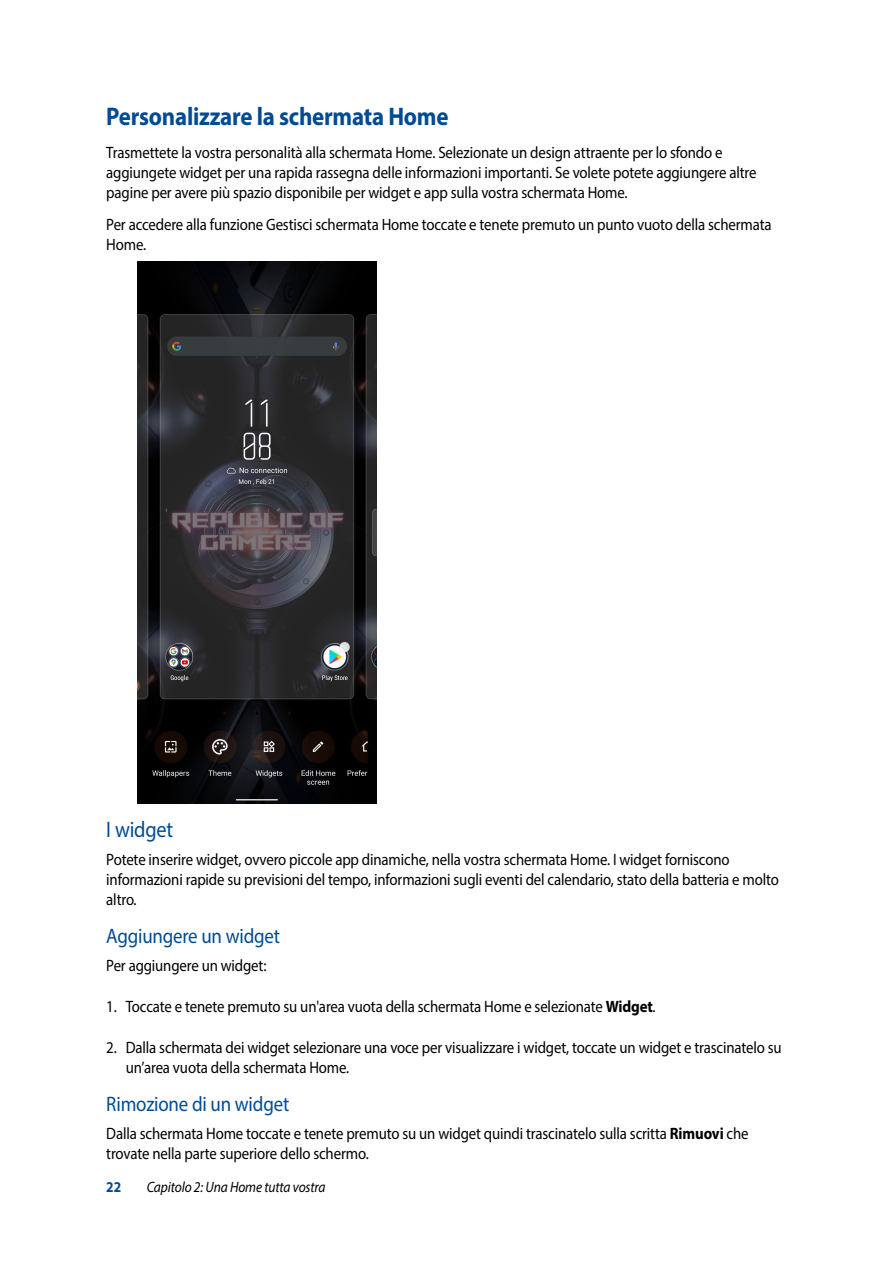
<style>
.page{position:relative;width:893px;height:1263px;background:#fff}
.page>*{position:absolute;margin:0;border:0;box-sizing:border-box;transform-origin:0 0}
.t1{font:700 25.5px "Myriad Pro";letter-spacing:-.01em;color:#004b93;scale:.9 1}
.t2{font:22.5px "Myriad Pro";letter-spacing:-.01em;color:#004b93;scale:.9 1}
.t3{font:21px "Myriad Pro";letter-spacing:-.01em;color:#004b93;scale:.9 1}
.t4{font:16.5px/19.8px "Myriad Pro";letter-spacing:-.01em;color:#000;scale:.9 1}
.t5{font:italic 15px "Myriad Pro";letter-spacing:-.01em;color:#000;scale:.9 1}
.t6{font:700 15px "Myriad Pro";color:#004b93;scale:.9 1}
.s1{font-weight:700}
</style>
<div class="page">
<img style="left:138px;top:262px;width:238px;height:541px">
<h1 class="t1" style="left:106px;top:100px;width:382px">Personalizzare la schermata Home</h1>
<p class="t4" style="left:106px;top:142px;width:724px">Trasmettete la vostra personalità alla schermata Home. Selezionate un design attraente per lo sfondo e aggiungete widget per una rapida rassegna delle informazioni importanti. Se volete potete aggiungere altre pagine per avere più spazio disponibile per widget e app sulla vostra schermata Home.</p>
<p class="t4" style="left:106px;top:214px;width:741px">Per accedere alla funzione Gestisci schermata Home toccate e tenete premuto un punto vuoto della schermata<br>Home.</p>
<h2 class="t2" style="left:106px;top:815px;width:76px">I widget</h2>
<p class="t4" style="left:106px;top:849px;width:749px">Potete inserire widget, ovvero piccole app dinamiche, nella vostra schermata Home. I widget forniscono informazioni rapide su previsioni del tempo, informazioni sugli eventi del calendario, stato della batteria e molto altro.</p>
<p class="t3" style="left:106px;top:923px;width:195px">Aggiungere un widget</p>
<p class="t4" style="left:106px;top:955px;width:179px">Per aggiungere un widget:</p>
<p class="t4" style="left:106px;top:996px;width:612px">1. Toccate e tenete premuto su un'area vuota della schermata Home e selezionate <span class="s1">Widget</span>.</p>
<p class="t4" style="left:126px;top:1037px;width:730px;text-indent:-19px">2. Dalla schermata dei widget selezionare una voce per visualizzare i widget, toccate un widget e trascinatelo su un’area vuota della schermata Home.</p>
<p class="t3" style="left:106px;top:1091px;width:205px">Rimozione di un widget</p>
<p class="t4" style="left:106px;top:1123px;width:715px">Dalla schermata Home toccate e tenete premuto su un widget quindi trascinatelo sulla scritta <span class="s1">Rimuovi</span> che trovate nella parte superiore dello schermo.</p>
<p class="t6" style="left:106px;top:1177px;width:18px">22</p>
<p class="t5" style="left:147px;top:1178px;width:200px">Capitolo 2: Una Home tutta vostra</p>
</div>
